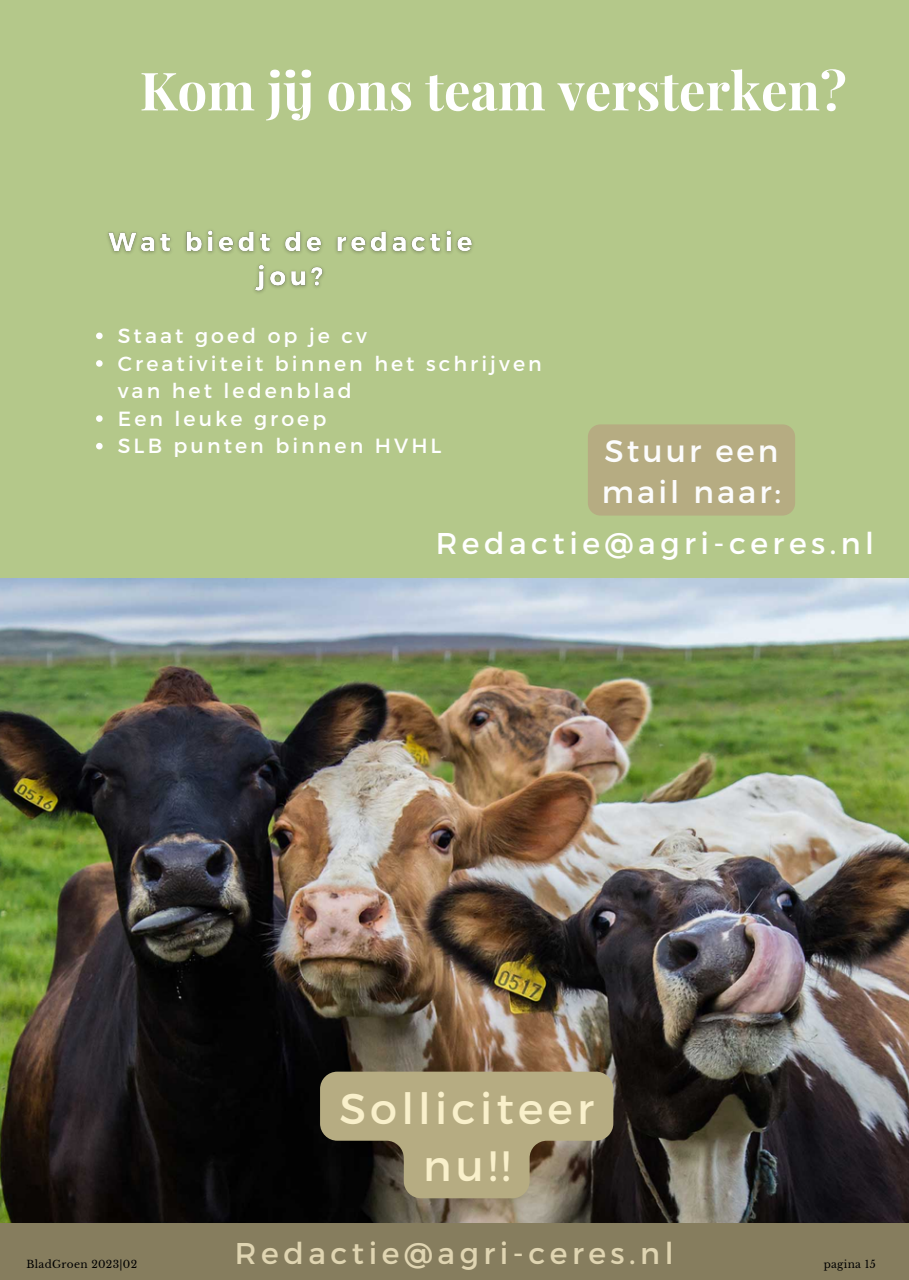
<style>
.page{position:relative;width:909px;height:1280px;background:#fff}
.page>*{position:absolute;margin:0;border:0;box-sizing:border-box;transform-origin:0 0}
.t1{font:700 52.68px "Playfair Display";color:#fff}
.t2{font:42.88px/57.6px "Montserrat";letter-spacing:.1em;color:#f9f0cb;text-align:center}
.t3{font:30.97px/40.6px "Montserrat";letter-spacing:.1em;color:#fcfcfc}
.t4{font:30.1px "Montserrat";letter-spacing:.15em;color:#e0d5b2}
.t5{font:30.1px "Montserrat";letter-spacing:.15em;color:#fff}
.t6{font:20.47px/27.7px "Montserrat";letter-spacing:.15em;color:#fff}
.t7{font:10.5px "Libre Baskerville";letter-spacing:.03em;color:#000}
</style>
<div class="page">
<div style="left:0;top:0;width:908px;height:578px;background:#b4c88a"></div>
<img style="left:0;top:578px;width:908px;height:645px">
<div style="left:0;top:1223px;width:908px;height:57px;background:#867d5e"></div>
<svg style="left:96px;top:333px;width:7px;height:6px"></svg>
<svg style="left:96px;top:360px;width:7px;height:7px"></svg>
<svg style="left:96px;top:415px;width:7px;height:7px"></svg>
<svg style="left:96px;top:443px;width:7px;height:6px"></svg>
<img style="left:107px;top:230px;width:366px;height:63px">
<svg style="left:320px;top:1071px;width:293px;height:127px;background:#948b6a"></svg>
<div style="left:587px;top:424px;width:208px;height:91px;background:#b6ac82;border-radius:13px"></div>
<p class="t1" style="left:140px;top:53px;width:708px">Kom jij ons team versterken?</p>
<p class="t6" style="left:118px;top:321px;width:250px">Staat goed op je cv</p>
<p class="t6" style="left:118px;top:348px;width:425px">Creativiteit binnen het schrijven van het ledenblad</p>
<p class="t6" style="left:118px;top:404px;width:210px">Een leuke groep</p>
<p class="t6" style="left:118px;top:431px;width:325px">SLB punten binnen HVHL</p>
<p class="t3" style="left:601px;top:429px;width:181px">Stuur een mail naar:</p>
<p class="t5" style="left:435px;top:524px;width:440px">Redactie@agri-ceres.nl</p>
<p class="t2" style="left:339px;top:1077px;width:256px">Solliciteer nu!!</p>
<p class="t4" style="left:235px;top:1233px;width:440px">Redactie@agri-ceres.nl</p>
<p class="t7" style="left:27px;top:1257px;width:112px">BladGroen 2023|02</p>
<p class="t7" style="left:823px;top:1257px;width:54px">pagina 15</p>
</div>
